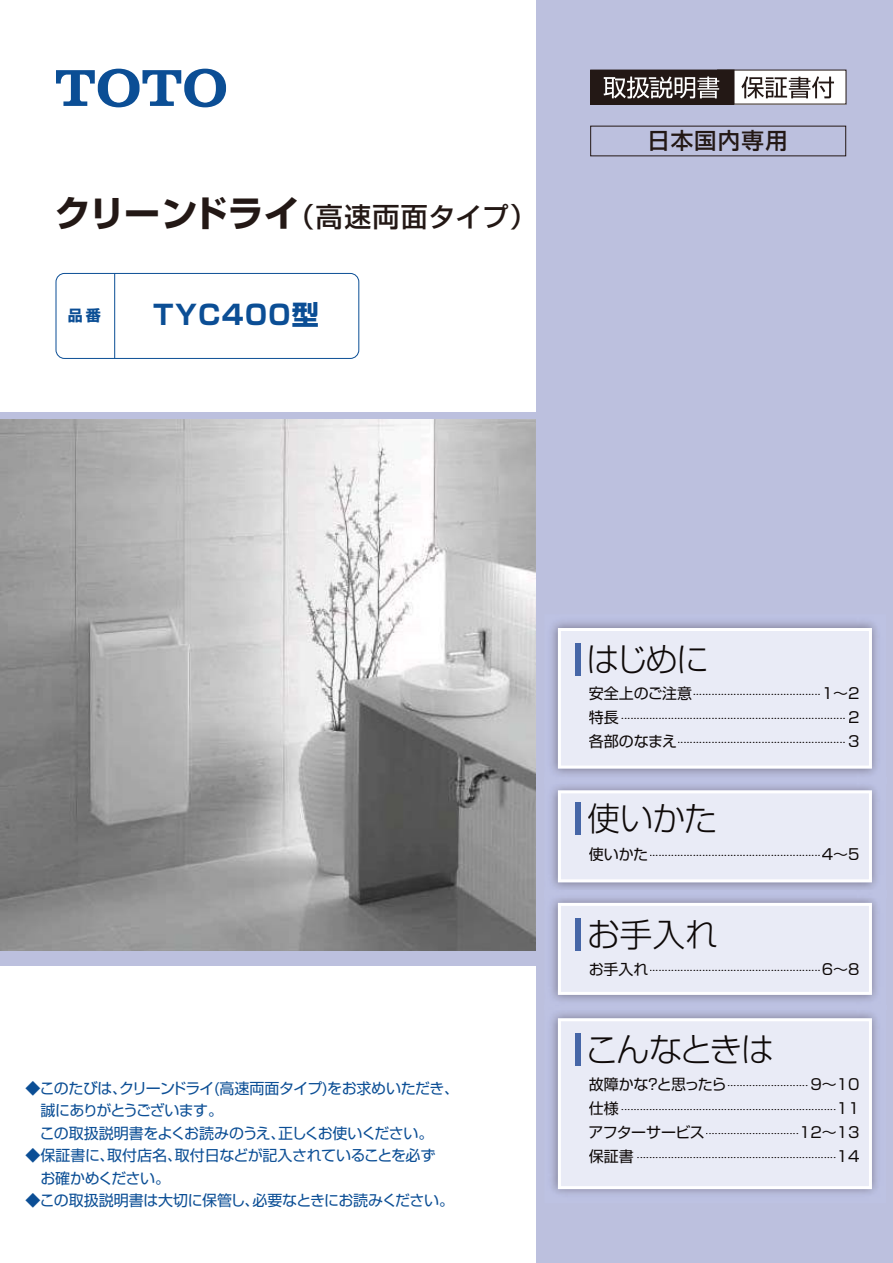
<style>
.page{position:relative;width:893px;height:1263px;background:#fff}
.page>*{position:absolute;margin:0;border:0;box-sizing:border-box;transform-origin:0 0}
.t1{font:33px "Shin Go Pro Light 90 msp RKSJ H";letter-spacing:-.04em;color:#0e0908}
.t2{font:27px "Shin Go Pro Medium 90 msp RKSJ H";letter-spacing:.035em;color:#231815}
.t3{font:27px "Shin Go Pro Bold 90 msp RKSJ H";letter-spacing:.05em;color:#0b4e95}
.t4{font:22.5px "Shin Go Pro Medium 90 msp RKSJ H";letter-spacing:.05em;color:#231815}
.t5{font:15px/22.5px "Shin Go Pro Regular 90 msp RKSJ H";letter-spacing:-.03em;color:#0b4e95}
.t6{font:15px "Shin Go Pro Bold 90 msp RKSJ H";color:#0b4e95}
.t7{font:12px/24px "Shin Go Pro Light 90 msp RKSJ H";color:#0e0908;text-align:justify}
.s1{font-family:"Shin Go Pro Bold 90 msp RKSJ H";font-size:36px}
.s2{font-family:"Shin Go Pro Regular 90 msp RKSJ H";font-size:15px}
</style>
<div class="page">
<img style="left:0;top:419px;width:536px;height:532px">
<div style="left:0;top:413px;width:738px;height:6px;background:#bcc0de"></div>
<div style="left:0;top:951px;width:738px;height:15px;background:#bcc0de"></div>
<div style="left:536px;top:0;width:357px;height:1263px;background:#bcc0de"></div>
<svg style="left:558px;top:628px;width:314px;height:141px;background:#eaecf6"></svg>
<svg style="left:558px;top:903px;width:314px;height:92px;background:#eaecf6"></svg>
<img style="left:552px;top:786px;width:324px;height:102px">
<svg style="left:558px;top:790px;width:314px;height:92px;background:#eaecf6"></svg>
<div style="left:558px;top:1018px;width:314px;height:171px;background:#e9ebf6"></div>
<svg style="left:56px;top:69px;width:170px;height:38px"></svg>
<hr style="left:114px;top:274px;width:1px;height:84px;background:#0b4e95">
<div style="left:56px;top:273px;width:303px;height:86px;border:1px solid #0b4e95;border-radius:9px"></div>
<div style="left:590px;top:645px;width:116px;height:28px;background:#e9ebf6"></div>
<div style="left:575px;top:643px;width:5px;height:32px;background:#4666a7"></div>
<div style="left:589px;top:686px;width:103px;height:14px;background:#e9ebf6"></div>
<hr style="left:694px;top:693px;width:126px;height:2px;background:#e9ebf6">
<div style="left:825px;top:687px;width:33px;height:12px;background:#e9ebf6"></div>
<div style="left:589px;top:710px;width:29px;height:14px;background:#e9ebf6"></div>
<hr style="left:622px;top:717px;width:223px;height:2px;background:#e9ebf6">
<div style="left:849px;top:711px;width:9px;height:12px;background:#e9ebf6"></div>
<div style="left:589px;top:734px;width:87px;height:14px;background:#e9ebf6"></div>
<hr style="left:678px;top:741px;width:167px;height:2px;background:#e9ebf6">
<div style="left:849px;top:735px;width:9px;height:12px;background:#e9ebf6"></div>
<div style="left:588px;top:804px;width:127px;height:30px;background:#e9ebf6"></div>
<div style="left:575px;top:802px;width:5px;height:33px;background:#4666a7"></div>
<div style="left:589px;top:847px;width:58px;height:14px;background:#e9ebf6"></div>
<hr style="left:650px;top:854px;width:170px;height:2px;background:#e9ebf6">
<div style="left:822px;top:848px;width:36px;height:12px;background:#e9ebf6"></div>
<div style="left:589px;top:920px;width:128px;height:30px;background:#e9ebf6"></div>
<div style="left:575px;top:918px;width:5px;height:33px;background:#4666a7"></div>
<div style="left:590px;top:962px;width:58px;height:14px;background:#e9ebf6"></div>
<hr style="left:650px;top:969px;width:170px;height:2px;background:#e9ebf6">
<div style="left:823px;top:963px;width:35px;height:12px;background:#e9ebf6"></div>
<div style="left:589px;top:1035px;width:183px;height:29px;background:#e9ebf6"></div>
<div style="left:575px;top:1033px;width:5px;height:33px;background:#4666a7"></div>
<div style="left:589px;top:1078px;width:136px;height:14px;background:#e9ebf6"></div>
<hr style="left:728px;top:1085px;width:79px;height:2px;background:#e9ebf6">
<div style="left:811px;top:1078px;width:47px;height:13px;background:#e9ebf6"></div>
<div style="left:589px;top:1102px;width:29px;height:14px;background:#e9ebf6"></div>
<hr style="left:622px;top:1109px;width:213px;height:2px;background:#e9ebf6">
<div style="left:840px;top:1103px;width:15px;height:11px;background:#e9ebf6"></div>
<div style="left:590px;top:1125px;width:114px;height:14px;background:#e9ebf6"></div>
<hr style="left:706px;top:1133px;width:92px;height:2px;background:#e9ebf6">
<div style="left:802px;top:1126px;width:56px;height:12px;background:#e9ebf6"></div>
<div style="left:589px;top:1150px;width:44px;height:14px;background:#e9ebf6"></div>
<hr style="left:637px;top:1157px;width:198px;height:2px;background:#e9ebf6">
<div style="left:840px;top:1151px;width:19px;height:11px;background:#e9ebf6"></div>
<div style="left:717px;top:70px;width:129px;height:34px;background:#fff"></div>
<div style="left:591px;top:70px;width:143px;height:34px;background:#231815"></div>
<svg style="left:604px;top:77px;width:115px;height:22px"></svg>
<svg style="left:741px;top:76px;width:93px;height:22px"></svg>
<h2 class="t2" style="left:55px;top:207px;width:483px"><span class="s1">クリーンドライ</span>（高速両面タイプ）</h2>
<p class="t6" style="left:68px;top:310px;width:34px">品番</p>
<h2 class="t3" style="left:153px;top:305px;width:167px">TYC400型</h2>
<h3 class="t4" style="left:647px;top:132px;width:142px">日本国内専用</h3>
<p class="t5" style="left:26px;top:1079px;width:435px">◆このたびは、クリーンドライ(高速両面タイプ)をお求めいただき、　誠にありがとうございます。<br>　この取扱説明書をよくお読みのうえ、正しくお使いください。</p>
<p class="t5" style="left:26px;top:1146px;width:411px">◆保証書に、取付店名、取付日などが記入されていることを必ず　お確かめください。</p>
<p class="t5" style="left:26px;top:1191px;width:430px">◆この取扱説明書は大切に保管し、必要なときにお読みください。</p>
<h1 class="t1" style="left:586px;top:647px;width:124px">はじめに</h1>
<p class="t7" style="left:589px;top:684px;width:272px"><span class="s2">安全上のご注意</span>・・・・・・・・・・・・・・・・・・・・・・・・・・・・・・・・・・・・・・・・・ <span class="s2">1 ～2特長</span>・・・・・・・・・・・・・・・・・・・・・・・・・・・・・・・・・・・・・・・・・・・・・・・・・・・・・・・・・・・・・・・・・・・・・・・・ <span class="s2">2各部のなまえ</span>・・・・・・・・・・・・・・・・・・・・・・・・・・・・・・・・・・・・・・・・・・・・・・・・・・・・・・ <span class="s2">3</span></p>
<h1 class="t1" style="left:587px;top:807px;width:132px">使いかた</h1>
<p class="t7" style="left:589px;top:845px;width:272px"><span class="s2">使いかた</span>・・・・・・・・・・・・・・・・・・・・・・・・・・・・・・・・・・・・・・・・・・・・・・・・・・・・・・・ <span class="s2">4～5</span></p>
<h1 class="t1" style="left:587px;top:922px;width:133px">お手入れ</h1>
<p class="t7" style="left:589px;top:960px;width:272px"><span class="s2">お手入れ</span>・・・・・・・・・・・・・・・・・・・・・・・・・・・・・・・・・・・・・・・・・・・・・・・・・・・・・・・ <span class="s2">6～8</span></p>
<h1 class="t1" style="left:585px;top:1038px;width:190px">こんなときは</h1>
<p class="t7" style="left:588px;top:1076px;width:272px"><span class="s2">故障かな？と思ったら</span>・・・・・・・・・・・・・・・・・・・・・・・・・・ <span class="s2">9～ 1 0仕様</span>・・・・・・・・・・・・・・・・・・・・・・・・・・・・・・・・・・・・・・・・・・・・・・・・・・・・・・・・・・・・・・・・・・・・・ <span class="s2">1 1アフターサービス</span>・・・・・・・・・・・・・・・・・・・・・・・・・・・・・・ <span class="s2">1 2～ 1 3保証書</span>・・・・・・・・・・・・・・・・・・・・・・・・・・・・・・・・・・・・・・・・・・・・・・・・・・・・・・・・・・・・・・・・ <span class="s2">1 4</span></p>
</div>
